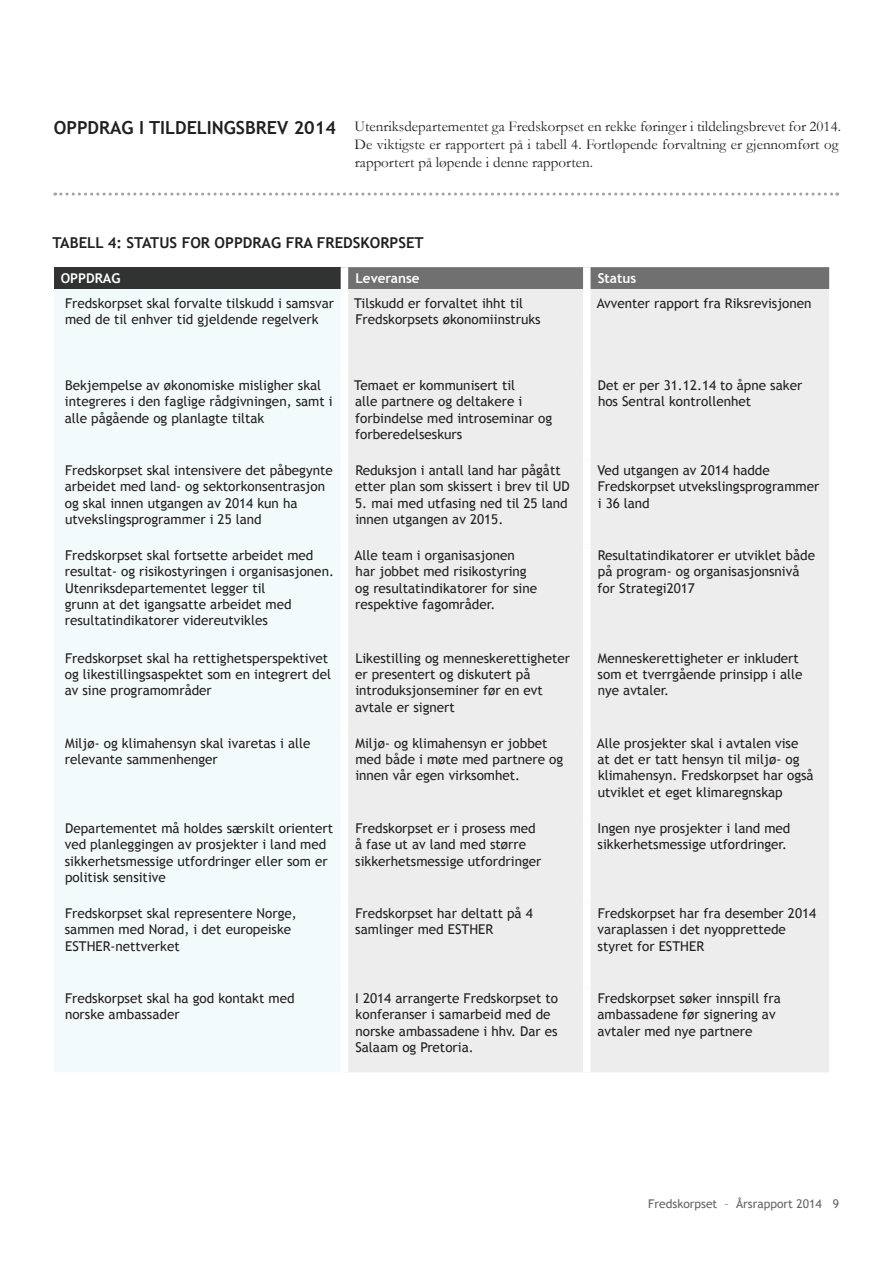
<style>
.page{position:relative;width:893px;height:1263px;background:#fff}
.page>*{position:absolute;margin:0;border:0;box-sizing:border-box;transform-origin:0 0}
.t1{font:700 18px "Trebuchet MS";color:#231f20}
.t2{font:15px/18px "Garamond";color:#231f20}
.t3{font:700 15px "Trebuchet MS";color:#231f20}
.t4{font:13.5px/16.2px "Trebuchet MS";color:#231f20}
.t5{font:700 13.5px "Trebuchet MS";color:#fff}
.t6{font:12px "Trebuchet MS";color:#636366}
</style>
<div class="page">
<div style="left:54px;top:267px;width:290px;height:22px;background:#313232"></div>
<div style="left:348px;top:267px;width:481px;height:22px;background:#707070"></div>
<div style="left:54px;top:289px;width:286px;height:783px;background:#f3fafb"></div>
<div style="left:348px;top:289px;width:481px;height:783px;background:#ededee"></div>
<div style="left:341px;top:267px;width:7px;height:22px;background:#fff"></div>
<div style="left:583px;top:267px;width:8px;height:22px;background:#fff"></div>
<div style="left:583px;top:289px;width:8px;height:85px;background:#fff"></div>
<div style="left:583px;top:374px;width:8px;height:85px;background:#fff"></div>
<div style="left:583px;top:459px;width:8px;height:85px;background:#fff"></div>
<div style="left:583px;top:544px;width:8px;height:103px;background:#fff"></div>
<div style="left:583px;top:647px;width:8px;height:85px;background:#fff"></div>
<div style="left:583px;top:732px;width:8px;height:85px;background:#fff"></div>
<div style="left:583px;top:817px;width:8px;height:85px;background:#fff"></div>
<div style="left:583px;top:902px;width:8px;height:85px;background:#fff"></div>
<div style="left:583px;top:987px;width:8px;height:85px;background:#fff"></div>
<svg style="left:55px;top:193px;width:783px;height:3px"></svg>
<h1 class="t1" style="left:54px;top:117px;width:284px">OPPDRAG I TILDELINGSBREV 2014</h1>
<p class="t2" style="left:354px;top:117px;width:488px">Utenriksdepartementet ga Fredskorpset en rekke føringer i tildelingsbrevet for 2014.<br>De viktigste er rapportert på i tabell 4. Fortløpende forvaltning er gjennomført og rapportert på løpende i denne rapporten.</p>
<p class="t3" style="left:53px;top:234px;width:373px">TABELL 4: STATUS FOR OPPDRAG FRA FREDSKORPSET</p>
<p class="t5" style="left:61px;top:270px;width:61px">OPPDRAG</p>
<p class="t5" style="left:355px;top:270px;width:66px">Leveranse</p>
<p class="t5" style="left:598px;top:270px;width:40px">Status</p>
<p class="t4" style="left:65px;top:295px;width:271px">Fredskorpset skal forvalte tilskudd i samsvar med de til enhver tid gjeldende regelverk</p>
<p class="t4" style="left:354px;top:295px;width:188px">Tilskudd er forvaltet ihht til<br>Fredskorpsets økonomiinstruks</p>
<p class="t4" style="left:597px;top:295px;width:216px">Avventer rapport fra Riksrevisjonen</p>
<p class="t4" style="left:65px;top:377px;width:270px">Bekjempelse av økonomiske misligher skal integreres i den faglige rådgivningen, samt i alle pågående og planlagte tiltak</p>
<p class="t4" style="left:354px;top:377px;width:199px">Temaet er kommunisert til<br>alle partnere og deltakere i forbindelse med introseminar og forberedelseskurs</p>
<p class="t4" style="left:598px;top:377px;width:206px">Det er per 31.12.14 to åpne saker hos Sentral kontrollenhet</p>
<p class="t4" style="left:65px;top:462px;width:270px">Fredskorpset skal intensivere det påbegynte arbeidet med land- og sektorkonsentrasjon og skal innen utgangen av 2014 kun ha utvekslingsprogrammer i 25 land</p>
<p class="t4" style="left:355px;top:462px;width:216px">Reduksjon i antall land har pågått etter plan som skissert i brev til UD</p>
<p class="t4" style="left:597px;top:462px;width:224px">Ved utgangen av 2014 hadde<br>Fredskorpset utvekslingsprogrammer i 36 land</p>
<p class="t4" style="left:355px;top:495px;width:214px">5. mai med utfasing ned til 25 land innen utgangen av 2015.</p>
<p class="t4" style="left:65px;top:547px;width:271px">Fredskorpset skal fortsette arbeidet med resultat- og risikostyringen i organisasjonen.<br>Utenriksdepartementet legger til<br>grunn at det igangsatte arbeidet med resultatindikatorer videreutvikles</p>
<p class="t4" style="left:355px;top:547px;width:184px">Alle team i organisasjonen har jobbet med risikostyring og resultatindikatorer for sine respektive fagområder.</p>
<p class="t4" style="left:598px;top:547px;width:219px">Resultatindikatorer er utviklet både på program- og organisasjonsnivå for Strategi2017</p>
<p class="t4" style="left:65px;top:650px;width:268px">Fredskorpset skal ha rettighetsperspektivet og likestillingsaspektet som en integrert del av sine programområder</p>
<p class="t4" style="left:355px;top:650px;width:216px">Likestilling og menneskerettigheter er presentert og diskutert på introduksjonseminer før en evt avtale er signert</p>
<p class="t4" style="left:598px;top:650px;width:206px">Menneskerettigheter er inkludert som et tverrgående prinsipp i alle nye avtaler.</p>
<p class="t4" style="left:65px;top:735px;width:247px">Miljø- og klimahensyn skal ivaretas i alle relevante sammenhenger</p>
<p class="t4" style="left:355px;top:735px;width:209px">Miljø- og klimahensyn er jobbet med både i møte med partnere og innen vår egen virksomhet.</p>
<p class="t4" style="left:597px;top:735px;width:218px">Alle prosjekter skal i avtalen vise at det er tatt hensyn til miljø- og klimahensyn. Fredskorpset har også utviklet et eget klimaregnskap</p>
<p class="t4" style="left:65px;top:820px;width:270px">Departementet må holdes særskilt orientert ved planleggingen av prosjekter i land med sikkerhetsmessige utfordringer eller som er politisk sensitive</p>
<p class="t4" style="left:355px;top:820px;width:188px">Fredskorpset er i prosess med å fase ut av land med større sikkerhetsmessige utfordringer</p>
<p class="t4" style="left:598px;top:820px;width:194px">Ingen nye prosjekter i land med sikkerhetsmessige utfordringer.</p>
<p class="t4" style="left:65px;top:905px;width:233px">Fredskorpset skal representere Norge, sammen med Norad, i det europeiske<br>ESTHER-nettverket</p>
<p class="t4" style="left:355px;top:905px;width:179px">Fredskorpset har deltatt på 4 samlinger med ESTHER</p>
<p class="t4" style="left:598px;top:905px;width:220px">Fredskorpset har fra desember 2014 varaplassen i det nyopprettede styret for ESTHER</p>
<p class="t4" style="left:65px;top:990px;width:231px">Fredskorpset skal ha god kontakt med norske ambassader</p>
<p class="t4" style="left:355px;top:990px;width:204px">I 2014 arrangerte Fredskorpset to konferanser i samarbeid med de norske ambassadene i hhv. Dar es<br>Salaam og Pretoria.</p>
<p class="t4" style="left:597px;top:990px;width:185px">Fredskorpset søker innspill fra ambassadene før signering av avtaler med nye partnere</p>
<p class="t6" style="left:648px;top:1196px;width:192px">Fredskorpset – Årsrapport 2014 9</p>
</div>
